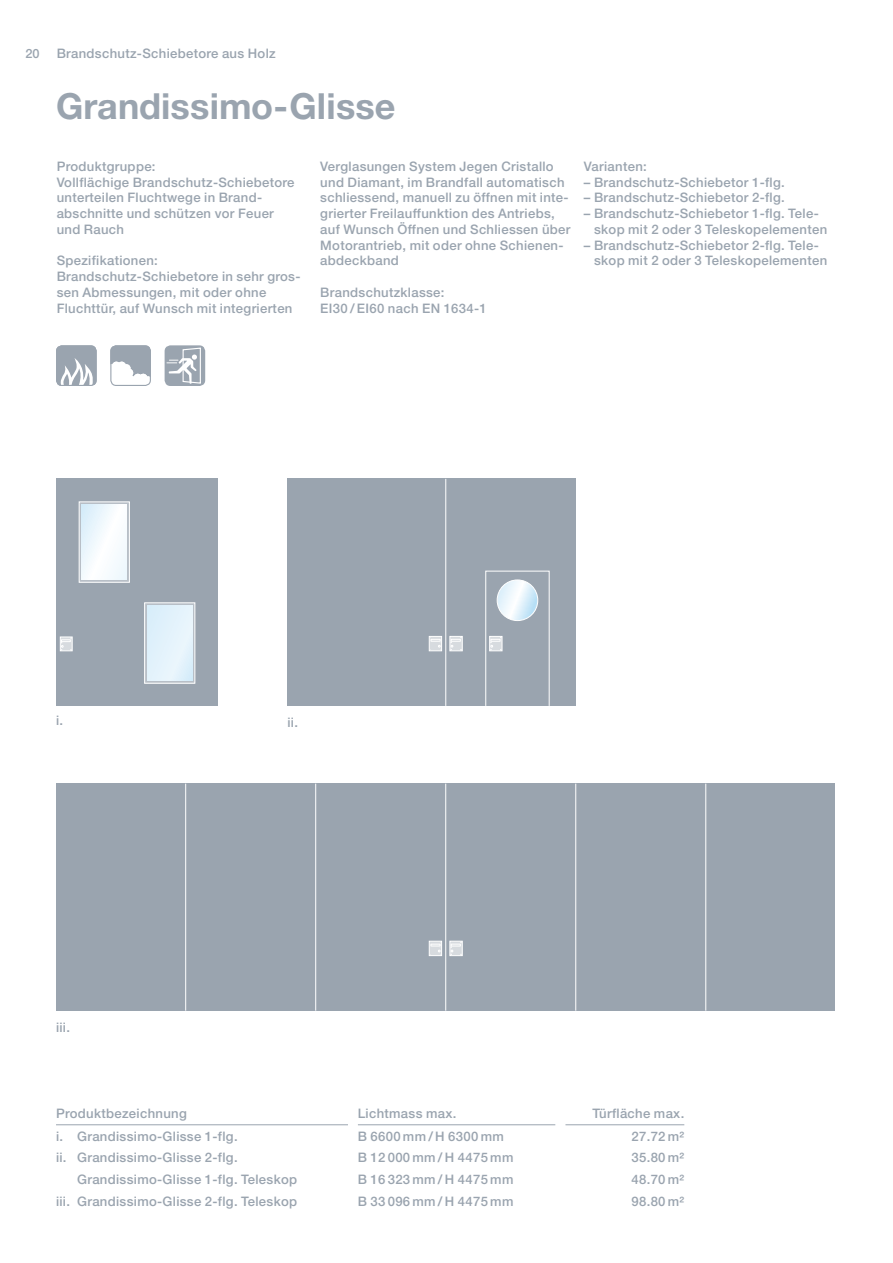
<style>
.page{position:relative;width:893px;height:1263px;background:#fff}
.page>*{position:absolute;margin:0;border:0;box-sizing:border-box;transform-origin:0 0}
.Body_text{font:700 36px "Helvetica Neue LT Pro";letter-spacing:.005em;color:#9aa4af}
.Body_text-2{font:500 13.2px/15.8px "Helvetica Neue LT Pro";letter-spacing:.025em;color:#9aa4af}
.Body_text-3{font:500 12.75px "Helvetica Neue LT Pro";color:#9aa4af}
</style>
<div class="page">
<div style="left:56px;top:479px;width:162px;height:227px;background:#9aa4af"></div>
<div style="left:60px;top:637px;width:12px;height:14px;background:#f1f2f4"></div>
<svg style="left:61px;top:638px;width:11px;height:12px"></svg>
<svg style="left:146px;top:605px;width:47px;height:76px"></svg>
<div style="left:144px;top:603px;width:51px;height:80px;border:1px solid #fff"></div>
<div style="left:147px;top:605px;width:45px;height:75px;background:#e3f2fb"></div>
<svg style="left:79px;top:502px;width:51px;height:80px"></svg>
<svg style="left:82px;top:504px;width:45px;height:75px;background:#f2f9fd"></svg>
<div style="left:56px;top:784px;width:779px;height:227px;background:#9aa4af"></div>
<hr style="left:185px;top:784px;width:1px;height:227px;background:#fff">
<hr style="left:315px;top:784px;width:1px;height:227px;background:#fff">
<hr style="left:445px;top:784px;width:1px;height:227px;background:#fff">
<hr style="left:575px;top:784px;width:1px;height:227px;background:#fff">
<hr style="left:705px;top:784px;width:1px;height:227px;background:#fff">
<div style="left:287px;top:479px;width:289px;height:227px;background:#9aa4af"></div>
<div style="left:485px;top:571px;width:64px;height:135px;background:#9aa4af;border:1px solid #fff"></div>
<hr style="left:445px;top:479px;width:1px;height:227px;background:#fff">
<svg style="left:497px;top:580px;width:41px;height:40px"></svg>
<div style="left:497px;top:580px;width:41px;height:41px;border:1px solid #fff;border-radius:50%"></div>
<div style="left:429px;top:636px;width:13px;height:15px;background:#f8f9f9"></div>
<svg style="left:430px;top:637px;width:11px;height:13px"></svg>
<div style="left:450px;top:636px;width:12px;height:15px;background:#eff0f2"></div>
<svg style="left:451px;top:637px;width:11px;height:13px"></svg>
<svg style="left:489px;top:636px;width:13px;height:15px"></svg>
<svg style="left:491px;top:637px;width:11px;height:13px"></svg>
<div style="left:429px;top:941px;width:13px;height:15px;background:#f7f8f9"></div>
<svg style="left:430px;top:942px;width:11px;height:13px"></svg>
<div style="left:450px;top:941px;width:12px;height:15px;background:#eff0f2"></div>
<svg style="left:451px;top:942px;width:11px;height:13px"></svg>
<svg style="left:358px;top:1125px;width:197px;height:1px"></svg>
<hr style="left:56px;top:1124px;width:292px;height:1px;background:#9aa4af">
<hr style="left:358px;top:1124px;width:197px;height:1px;background:#9aa4af">
<hr style="left:565px;top:1124px;width:119px;height:1px;background:#9aa4af">
<div style="left:56px;top:345px;width:41px;height:41px;background:#9aa4af;border-radius:6px"></div>
<svg style="left:61px;top:358px;width:32px;height:26px"></svg>
<div style="left:56px;top:345px;width:41px;height:41px;border:1px solid #9aa4af;border-radius:5px"></div>
<svg style="left:112px;top:347px;width:38px;height:38px"></svg>
<div style="left:110px;top:345px;width:41px;height:41px;border:1px solid #9aa4af;border-radius:5px"></div>
<div style="left:165px;top:345px;width:40px;height:41px;background:#9aa4af;border-radius:6px"></div>
<svg style="left:167px;top:347px;width:34px;height:37px"></svg>
<p class="Body_text-3" style="left:26px;top:46px;width:15px">20</p>
<p class="Body_text-2" style="left:57px;top:46px;width:221px">Brandschutz-Schiebetore aus Holz</p>
<p class="Body_text" style="left:56px;top:84px;width:341px">Grandissimo-Glisse</p>
<p class="Body_text-2" style="left:57px;top:158px;width:100px">Produktgruppe:</p>
<p class="Body_text-2" style="left:57px;top:174px;width:239px">Vollflächige Brandschutz-Schiebetore unterteilen Fluchtwege in Brand&shy;abschnitte und schützen vor Feuer und Rauch</p>
<p class="Body_text-2" style="left:57px;top:253px;width:103px">Spezifikationen:</p>
<p class="Body_text-2" style="left:57px;top:268px;width:244px">Brandschutz-Schiebetore in sehr gros&shy;sen Abmessungen, mit oder ohne<br>Fluchttür, auf Wunsch mit integrierten</p>
<p class="Body_text-2" style="left:320px;top:158px;width:252px">Verglasungen System Jegen Cristallo und Diamant, im Brandfall automatisch schliessend, manuell zu öffnen mit inte&shy;grierter Freilauffunktion des Antriebs, auf Wunsch Öffnen und Schliessen über Motorantrieb, mit oder ohne Schienen&shy;abdeckband</p>
<p class="Body_text-2" style="left:320px;top:284px;width:126px">Brandschutzklasse:</p>
<p class="Body_text-2" style="left:320px;top:300px;width:168px">EI30 / EI60 nach EN 1634-1</p>
<p class="Body_text-2" style="left:584px;top:158px;width:64px">Varianten:</p>
<p class="Body_text-2" style="left:584px;top:174px;width:202px">– Brandschutz-Schiebetor 1-flg.</p>
<p class="Body_text-2" style="left:584px;top:190px;width:202px">– Brandschutz-Schiebetor 2-flg.</p>
<p class="Body_text-2" style="left:594px;top:205px;width:235px;text-indent:-10px">– Brandschutz-Schiebetor 1-flg. Tele&shy;skop mit 2 oder 3 Teleskopelementen</p>
<p class="Body_text-2" style="left:594px;top:237px;width:235px;text-indent:-10px">– Brandschutz-Schiebetor 2-flg. Tele&shy;skop mit 2 oder 3 Teleskopelementen</p>
<p class="Body_text-2" style="left:56px;top:712px;width:9px">i.</p>
<p class="Body_text-2" style="left:287px;top:714px;width:12px">ii.</p>
<p class="Body_text-2" style="left:56px;top:1019px;width:16px">iii.</p>
<p class="Body_text-2" style="left:56px;top:1105px;width:132px">Produktbezeichnung</p>
<p class="Body_text-2" style="left:358px;top:1105px;width:100px">Lichtmass max.</p>
<p class="Body_text-2" style="left:592px;top:1105px;width:93px">Türfläche max.</p>
<p class="Body_text-2" style="left:56px;top:1128px;width:183px">i. Grandissimo-Glisse 1-flg.</p>
<p class="Body_text-2" style="left:358px;top:1128px;width:148px">B 6600 mm / H 6300 mm</p>
<p class="Body_text-2" style="left:631px;top:1128px;width:54px">27.72 m2</p>
<p class="Body_text-2" style="left:56px;top:1150px;width:183px">ii. Grandissimo-Glisse 2-flg.</p>
<p class="Body_text-2" style="left:358px;top:1150px;width:157px">B 12 000 mm / H 4475 mm</p>
<p class="Body_text-2" style="left:631px;top:1150px;width:54px">35.80 m2</p>
<p class="Body_text-2" style="left:77px;top:1172px;width:222px">Grandissimo-Glisse 1-flg. Teleskop</p>
<p class="Body_text-2" style="left:358px;top:1172px;width:157px">B 16 323 mm / H 4475 mm</p>
<p class="Body_text-2" style="left:631px;top:1172px;width:54px">48.70 m2</p>
<p class="Body_text-2" style="left:56px;top:1193px;width:243px">iii. Grandissimo-Glisse 2-flg. Teleskop</p>
<p class="Body_text-2" style="left:358px;top:1193px;width:157px">B 33 096 mm / H 4475 mm</p>
<p class="Body_text-2" style="left:631px;top:1193px;width:54px">98.80 m2</p>
</div>
